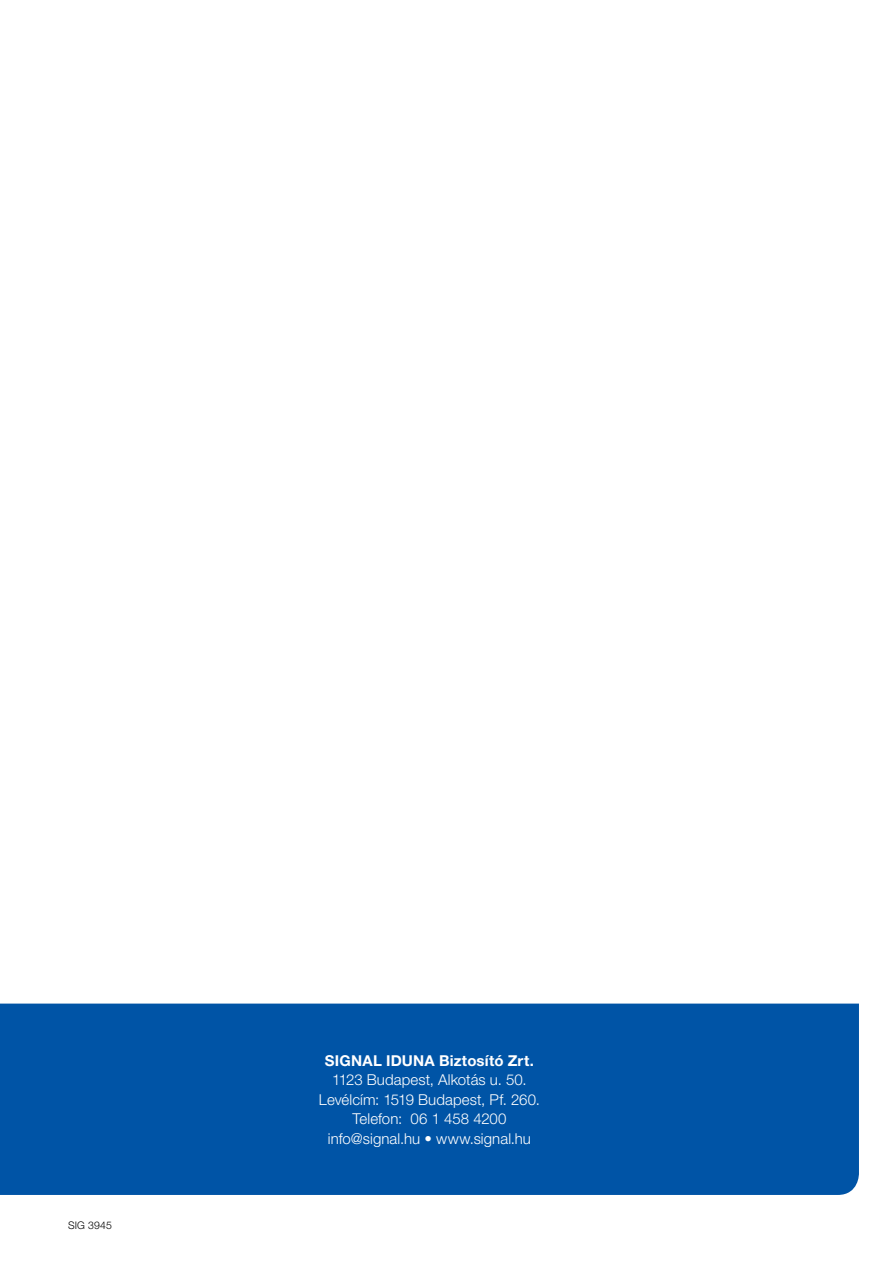
<style>
.page{position:relative;width:893px;height:1263px;background:#fff}
.page>*{position:absolute;margin:0;border:0;box-sizing:border-box;transform-origin:0 0}
.t1{font:300 15px/19.5px "Helvetica Neue LT Std";letter-spacing:.005em;color:#fff;text-align:center}
.t2{font:700 15px "Helvetica Neue LT Std";letter-spacing:.01em;color:#fff}
.t3{font:300 10.5px "Helvetica Neue LT Std";letter-spacing:.015em;color:#000}
</style>
<div class="page">
<div style="left:0;top:1003px;width:859px;height:192px;background:#0054a6"></div>
<p class="t3" style="left:68px;top:1219px;width:45px">SIG 3945</p>
<p class="t2" style="left:325px;top:1051px;width:11px">SIGNAL</p>
<p class="t2" style="left:386px;top:1051px;width:149px">IDUNA Biztosító Zrt.</p>
<p class="t1" style="left:319px;top:1070px;width:223px">1123 Budapest, Alkotás u. 50.<br>Levélcím: 1519 Budapest, Pf. 260.<br>Telefon: 06 1 458 4200 info@signal.hu • www.signal.hu</p>
</div>
